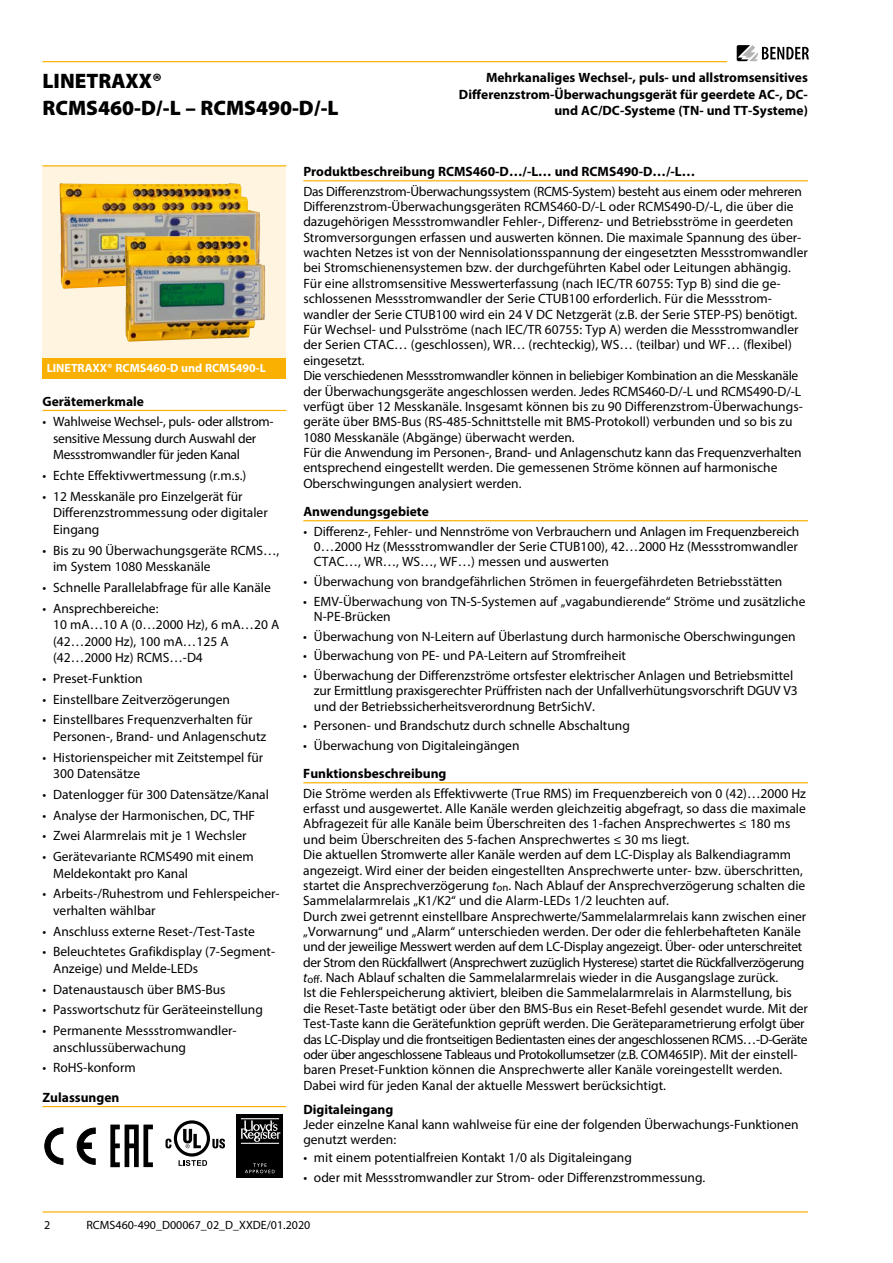
<style>
.page{position:relative;width:893px;height:1263px;background:#fff}
.page>*{position:absolute;margin:0;border:0;box-sizing:border-box;transform-origin:0 0}
.t1{font:900 21px/27.3px "Myriad Pro";color:#000}
.t2{font:13.5px/15.5px "Myriad Pro";color:#000}
.t3{font:700 13.5px/16.5px "Myriad Pro";color:#000;text-align:right}
.t4{font:13.5px/16.5px "Myriad Pro";letter-spacing:-.02em;color:#000}
.t5{font:12px "Myriad Pro";color:#000}
.t6{font:700 12px "Myriad Pro";color:#fff}
.s1{font-style:italic}
</style>
<div class="page">
<hr style="left:43px;top:61px;width:684px;height:1px;background:#f9b000">
<hr style="left:43px;top:1211px;width:765px;height:1px;background:#f9b000">
<svg style="left:737px;top:45px;width:72px;height:16px"></svg>
<div style="left:43px;top:357px;width:243px;height:21px;background:#f9b000"></div>
<div style="left:43px;top:166px;width:243px;height:191px;background:#fff4e0"></div>
<hr style="left:43px;top:165px;width:243px;height:1px;background:#f9b000">
<hr style="left:43px;top:410px;width:243px;height:1px;background:#f9b000">
<hr style="left:43px;top:1106px;width:243px;height:1px;background:#f9b000">
<svg style="left:45px;top:1127px;width:18px;height:38px"></svg>
<svg style="left:77px;top:1127px;width:19px;height:38px"></svg>
<svg style="left:110px;top:1124px;width:43px;height:43px"></svg>
<div style="left:174px;top:1120px;width:36px;height:36px;border:3px solid #000;border-radius:50%"></div>
<svg style="left:212px;top:1138px;width:13px;height:11px"></svg>
<svg style="left:165px;top:1138px;width:7px;height:10px"></svg>
<svg style="left:183px;top:1129px;width:18px;height:19px"></svg>
<svg style="left:179px;top:1160px;width:28px;height:6px"></svg>
<div style="left:236px;top:1114px;width:47px;height:64px;background:#000"></div>
<hr style="left:241px;top:1143px;width:38px;height:1px;background:#fff">
<hr style="left:241px;top:1118px;width:38px;height:1px;background:#fff">
<svg style="left:241px;top:1120px;width:39px;height:22px"></svg>
<svg style="left:245px;top:1163px;width:30px;height:10px"></svg>
<hr style="left:303px;top:180px;width:505px;height:1px;background:#f9b000">
<hr style="left:303px;top:520px;width:505px;height:1px;background:#f9b000">
<hr style="left:303px;top:782px;width:505px;height:1px;background:#f9b000">
<img style="left:60px;top:183px;width:200px;height:106px">
<img style="left:125px;top:236px;width:140px;height:106px">
<h1 class="t1" style="left:43px;top:68px;width:298px">LINETRAXX®<br>RCMS460-D/-L – RCMS490-D/-L</h1>
<p class="t3" style="left:459px;top:69px;width:350px">Mehrkanaliges Wechsel-, puls- und allstromsensitives<br>Differenzstrom-Überwachungsgerät für geerdete AC-, DC&shy;und AC/DC-Systeme (TN- und TT-Systeme)</p>
<p class="t6" style="left:47px;top:360px;width:221px">LINETRAXX® RCMS460-D und RCMS490-L</p>
<p class="t3" style="left:43px;top:392px;width:103px">Gerätemerkmale</p>
<p class="t4" style="left:53px;top:413px;width:221px;text-indent:-11px">• Wahlweise Wechsel-, puls- oder allstrom&shy;sensitive Messung durch Auswahl der<br>Messstromwandler für jeden Kanal</p>
<p class="t2" style="left:43px;top:468px;width:205px">• Echte Effektivwertmessung (r.m.s.)</p>
<p class="t2" style="left:53px;top:488px;width:216px;line-height:16.5px;text-indent:-11px">• 12 Messkanäle pro Einzelgerät für<br>Differenzstrommessung oder digitaler<br>Eingang</p>
<p class="t2" style="left:53px;top:542px;width:228px;line-height:16.5px;text-indent:-11px">• Bis zu 90 Überwachungsgeräte RCMS…, im System 1080 Messkanäle</p>
<p class="t2" style="left:43px;top:579px;width:230px">• Schnelle Parallelabfrage für alle Kanäle</p>
<p class="t2" style="left:53px;top:600px;width:228px;line-height:16.5px;text-indent:-11px">• Ansprechbereiche:<br>10 mA…10 A (0…2000 Hz), 6 mA…20 A (42…2000 Hz), 100 mA…125 A (42…2000 Hz) RCMS…-D4</p>
<p class="t2" style="left:43px;top:670px;width:102px">• Preset-Funktion</p>
<p class="t2" style="left:43px;top:691px;width:189px">• Einstellbare Zeitverzögerungen</p>
<p class="t2" style="left:53px;top:711px;width:215px;line-height:16.5px;text-indent:-11px">• Einstellbares Frequenzverhalten für<br>Personen-, Brand- und Anlagenschutz</p>
<p class="t2" style="left:53px;top:749px;width:212px;line-height:16.5px;text-indent:-11px">• Historienspeicher mit Zeitstempel für<br>300 Datensätze</p>
<p class="t2" style="left:43px;top:786px;width:228px">• Datenlogger für 300 Datensätze/Kanal</p>
<p class="t2" style="left:43px;top:807px;width:214px">• Analyse der Harmonischen, DC, THF</p>
<p class="t2" style="left:43px;top:828px;width:205px">• Zwei Alarmrelais mit je 1 Wechsler</p>
<p class="t2" style="left:53px;top:848px;width:202px;line-height:16.5px;text-indent:-11px">• Gerätevariante RCMS490 mit einem<br>Meldekontakt pro Kanal</p>
<p class="t2" style="left:53px;top:885px;width:227px;line-height:16.5px;text-indent:-11px">• Arbeits-/Ruhestrom und Fehlerspeicher&shy;verhalten wählbar</p>
<p class="t2" style="left:43px;top:923px;width:214px">• Anschluss externe Reset-/Test-Taste</p>
<p class="t2" style="left:53px;top:943px;width:224px;line-height:16.5px;text-indent:-11px">• Beleuchtetes Grafikdisplay (7-Segment-<br>Anzeige) und Melde-LEDs</p>
<p class="t2" style="left:43px;top:981px;width:185px">• Datenaustausch über BMS-Bus</p>
<p class="t2" style="left:43px;top:1002px;width:222px">• Passwortschutz für Geräteeinstellung</p>
<p class="t2" style="left:53px;top:1022px;width:184px;line-height:16.5px;text-indent:-11px">• Permanente Messstromwandler&shy;anschlussüberwachung</p>
<p class="t2" style="left:43px;top:1060px;width:95px">• RoHS-konform</p>
<p class="t3" style="left:43px;top:1088px;width:78px">Zulassungen</p>
<p class="t3" style="left:303px;top:163px;width:393px">Produktbeschreibung RCMS460-D…/-L… und RCMS490-D…/-L…</p>
<p class="t2" style="left:303px;top:183px;width:506px">Das Differenzstrom-Überwachungssystem (RCMS-System) besteht aus einem oder mehreren Differenzstrom-Überwachungsgeräten RCMS460-D/-L oder RCMS490-D/-L, die über die dazugehörigen Messstromwandler Fehler-, Differenz- und Betriebsströme in geerdeten Stromversorgungen erfassen und auswerten können. Die maximale Spannung des über&shy;wachten Netzes ist von der Nennisolationsspannung der eingesetzten Messstromwandler bei Stromschienensystemen bzw. der durchgeführten Kabel oder Leitungen abhängig.<br>Für eine allstromsensitive Messwerterfassung (nach IEC/TR 60755: Typ B) sind die ge&shy;schlossenen Messstromwandler der Serie CTUB100 erforderlich. Für die Messstrom&shy;wandler der Serie CTUB100 wird ein 24 V DC Netzgerät (z.B. der Serie STEP-PS) benötigt.<br>Für Wechsel- und Pulsströme (nach IEC/TR 60755: Typ A) werden die Messstromwandler der Serien CTAC… (geschlossen), WR… (rechteckig), WS… (teilbar) und WF… (flexibel) eingesetzt.<br>Die verschiedenen Messstromwandler können in beliebiger Kombination an die Messkanäle der Überwachungsgeräte angeschlossen werden. Jedes RCMS460-D/-L und RCMS490-D/-L verfügt über 12 Messkanäle. Insgesamt können bis zu 90 Differenzstrom-Überwachungs&shy;geräte über BMS-Bus (RS-485-Schnittstelle mit BMS-Protokoll) verbunden und so bis zu 1080 Messkanäle (Abgänge) überwacht werden.<br>Für die Anwendung im Personen-, Brand- und Anlagenschutz kann das Frequenzverhalten entsprechend eingestellt werden. Die gemessenen Ströme können auf harmonische Oberschwingungen analysiert werden.</p>
<p class="t3" style="left:303px;top:503px;width:127px">Anwendungsgebiete</p>
<p class="t2" style="left:314px;top:523px;width:487px;text-align:justify;text-indent:-11px">• Differenz-, Fehler- und Nennströme von Verbrauchern und Anlagen im Frequenzbereich 0…2000 Hz (Messstromwandler der Serie CTUB100), 42…2000 Hz (Messstromwandler CTAC…, WR…, WS…, WF…) messen und auswerten</p>
<p class="t2" style="left:303px;top:573px;width:481px">• Überwachung von brandgefährlichen Strömen in feuergefährdeten Betriebsstätten</p>
<p class="t2" style="left:314px;top:593px;width:493px;text-indent:-11px">• EMV-Überwachung von TN-S-Systemen auf „vagabundierende“ Ströme und zusätzliche<br>N-PE-Brücken</p>
<p class="t2" style="left:303px;top:628px;width:494px">• Überwachung von N-Leitern auf Überlastung durch harmonische Oberschwingungen</p>
<p class="t2" style="left:303px;top:648px;width:324px">• Überwachung von PE- und PA-Leitern auf Stromfreiheit</p>
<p class="t2" style="left:314px;top:667px;width:485px;text-indent:-11px">• Überwachung der Differenzströme ortsfester elektrischer Anlagen und Betriebsmittel zur Ermittlung praxisgerechter Prüffristen nach der Unfallverhütungsvorschrift DGUV V3 und der Betriebssicherheitsverordnung BetrSichV.</p>
<p class="t2" style="left:303px;top:718px;width:328px">• Personen- und Brandschutz durch schnelle Abschaltung</p>
<p class="t2" style="left:303px;top:737px;width:218px">• Überwachung von Digitaleingängen</p>
<p class="t3" style="left:303px;top:765px;width:145px">Funktionsbeschreibung</p>
<p class="t2" style="left:303px;top:785px;width:506px">Die Ströme werden als Effektivwerte (True RMS) im Frequenzbereich von 0 (42)…2000 Hz erfasst und ausgewertet. Alle Kanäle werden gleichzeitig abgefragt, so dass die maximale Abfragezeit für alle Kanäle beim Überschreiten des 1-fachen Ansprechwertes ≤ 180 ms und beim Überschreiten des 5-fachen Ansprechwertes ≤ 30 ms liegt.<br>Die aktuellen Stromwerte aller Kanäle werden auf dem LC-Display als Balkendiagramm angezeigt. Wird einer der beiden eingestellten Ansprechwerte unter- bzw. überschritten, startet die Ansprechverzögerung <span class="s1">t</span><sub>on</sub>. Nach Ablauf der Ansprechverzögerung schalten die Sammelalarmrelais „K1/K2“ und die Alarm-LEDs 1/2 leuchten auf.<br>Durch zwei getrennt einstellbare Ansprechwerte/Sammelalarmrelais kann zwischen einer „Vorwarnung“ und „Alarm“ unterschieden werden. Der oder die fehlerbehafteten Kanäle und der jeweilige Messwert werden auf dem LC-Display angezeigt. Über- oder unterschreitet der Strom den Rückfallwert (Ansprechwert zuzüglich Hysterese) startet die Rückfallverzögerung <span class="s1">t</span><sub>off</sub>. Nach Ablauf schalten die Sammelalarmrelais wieder in die Ausgangslage zurück.<br>Ist die Fehlerspeicherung aktiviert, bleiben die Sammelalarmrelais in Alarmstellung, bis die Reset-Taste betätigt oder über den BMS-Bus ein Reset-Befehl gesendet wurde. Mit der Test-Taste kann die Gerätefunktion geprüft werden. Die Geräteparametrierung erfolgt über das LC-Display und die frontseitigen Bedientasten eines der angeschlossenen RCMS…-D-Geräte oder über angeschlossene Tableaus und Protokollumsetzer (z.B. COM465IP). Mit der einstell&shy;baren Preset-Funktion können die Ansprechwerte aller Kanäle voreingestellt werden.<br>Dabei wird für jeden Kanal der aktuelle Messwert berücksichtigt.</p>
<p class="t3" style="left:303px;top:1100px;width:92px">Digitaleingang</p>
<p class="t2" style="left:303px;top:1116px;width:497px">Jeder einzelne Kanal kann wahlweise für eine der folgenden Überwachungs-Funktionen genutzt werden:</p>
<p class="t2" style="left:303px;top:1149px;width:330px">• mit einem potentialfreien Kontakt 1/0 als Digitaleingang</p>
<p class="t2" style="left:303px;top:1169px;width:404px">• oder mit Messstromwandler zur Strom- oder Differenzstrommessung.</p>
<p class="t5" style="left:44px;top:1217px;width:8px">2</p>
<p class="t5" style="left:87px;top:1217px;width:225px">RCMS460-490_D00067_02_D_XXDE/01.2020</p>
</div>
